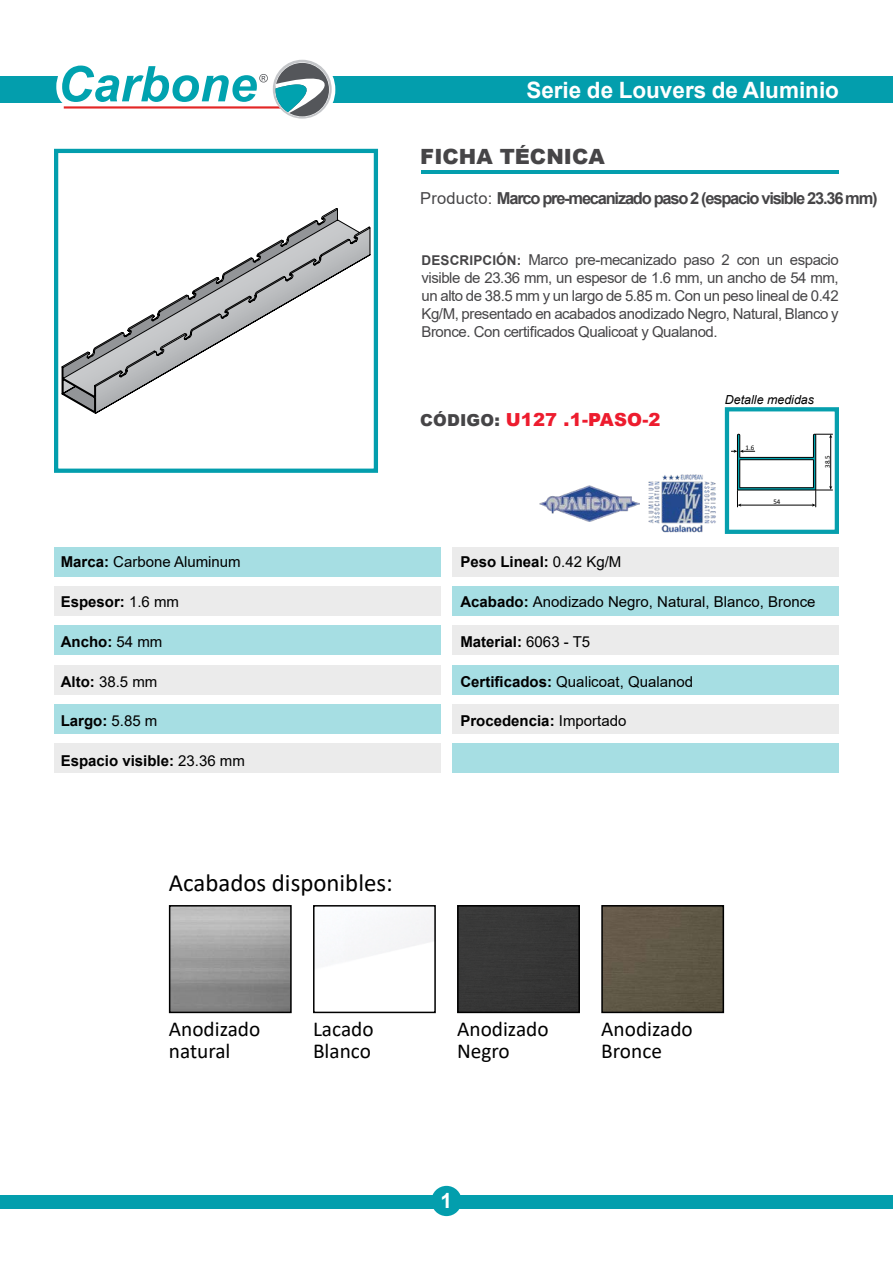
<style>
.page{position:relative;width:893px;height:1263px;background:#fff}
.page>*{position:absolute;margin:0;border:0;box-sizing:border-box;transform-origin:0 0}
.t1{font:24.9px "Calibri";color:#000}
.t2{font:700 22.5px "Arial";color:#fff}
.t3{font:21.3px/21.3px "Calibri";color:#000}
.t4{font:900 21px "Arial";color:#464547}
.t5{font:700 21px "Arial";color:#fff}
.t6{font:900 18px "Arial";letter-spacing:.01em;color:#ed1c2e}
.t7{font:700 16.5px "Arial";letter-spacing:-.075em;color:#464547}
.t8{font:15px/18px "Arial";letter-spacing:-.03em;color:#464547;text-align:justify}
.t9{font:700 15px "Arial";color:#000}
.t10{font:15px "Arial";color:#000}
.t11{font:italic 12.45px "Arial";color:#000}
.t12{font:7.05px "Calibri";color:#000}
.s1{font-weight:400}
.s2{font-weight:700;font-size:13.5px}
.s3{font-weight:700}
.s4{font-size:16.5px;color:#464547}
</style>
<div class="page">
<div style="left:0;top:77px;width:62px;height:26px;background:#039ead"></div>
<div style="left:303px;top:77px;width:590px;height:26px;background:#039ead"></div>
<div style="left:264px;top:54px;width:71px;height:71px;border:12px solid #fff;border-radius:50%"></div>
<svg style="left:273px;top:60px;width:59px;height:59px"></svg>
<svg style="left:47px;top:54px;width:282px;height:63px"></svg>
<hr style="left:421px;top:171px;width:418px;height:3px;background:#039ead">
<div style="left:0;top:1195px;width:893px;height:14px;background:#039ead"></div>
<div style="left:431px;top:1186px;width:31px;height:30px;background:#039ead;border-radius:50%"></div>
<div style="left:54px;top:547px;width:387px;height:30px;background:#a6dee3"></div>
<div style="left:452px;top:547px;width:387px;height:30px;background:#ebebeb"></div>
<div style="left:54px;top:586px;width:387px;height:30px;background:#ebebeb"></div>
<div style="left:452px;top:586px;width:387px;height:30px;background:#a6dee3"></div>
<div style="left:54px;top:626px;width:387px;height:29px;background:#a6dee3"></div>
<div style="left:452px;top:626px;width:387px;height:29px;background:#ebebeb"></div>
<div style="left:54px;top:665px;width:387px;height:29px;background:#ebebeb"></div>
<div style="left:54px;top:743px;width:387px;height:30px;background:#ebebeb"></div>
<div style="left:452px;top:665px;width:387px;height:29px;background:#a6dee3"></div>
<div style="left:452px;top:743px;width:387px;height:30px;background:#a6dee3"></div>
<div style="left:54px;top:704px;width:387px;height:30px;background:#a6dee3"></div>
<div style="left:452px;top:704px;width:387px;height:30px;background:#ebebeb"></div>
<svg style="left:62px;top:208px;width:308px;height:205px"></svg>
<svg style="left:63px;top:379px;width:32px;height:33px"></svg>
<div style="left:54px;top:149px;width:324px;height:324px;border:4px solid #039ead"></div>
<svg style="left:731px;top:434px;width:101px;height:73px"></svg>
<div style="left:725px;top:407px;width:114px;height:127px;border:4px solid #069fad"></div>
<img style="left:648px;top:474px;width:68px;height:59px">
<img style="left:540px;top:486px;width:100px;height:36px">
<div style="left:313px;top:905px;width:123px;height:108px;border:2px solid #000"></div>
<div style="left:460px;top:908px;width:117px;height:102px;background:#373737"></div>
<div style="left:457px;top:905px;width:123px;height:108px;border:2px solid #000"></div>
<div style="left:604px;top:908px;width:117px;height:102px;background:#605847"></div>
<div style="left:601px;top:905px;width:123px;height:108px;border:2px solid #000"></div>
<div style="left:169px;top:905px;width:123px;height:108px;border:2px solid #000"></div>
<h2 class="t2" style="left:526px;top:74px;width:314px">Serie de Louvers de Aluminio</h2>
<h3 class="t4" style="left:420px;top:141px;width:186px">FICHA TÉCNICA</h3>
<p class="t7" style="left:420px;top:187px;width:459px"><span class="s1">Producto:</span> Marco pre-mecanizado paso 2 (espacio visible 23.36 mm)</p>
<p class="t8" style="left:421px;top:250px;width:419px"><span class="s2">DESCRIPCIÓN:</span> Marco pre-mecanizado paso 2 con un espacio visible de 23.36 mm, un espesor de 1.6 mm, un ancho de 54 mm, un alto de 38.5 mm y un largo de 5.85 m. Con un peso lineal de 0.42<br>Kg/M, presentado en acabados anodizado Negro, Natural, Blanco y Bronce. Con certificados Qualicoat y Qualanod.</p>
<p class="t10" style="left:61px;top:552px;width:182px"><span class="s3">Marca:</span> Carbone Aluminum</p>
<p class="t9" style="left:61px;top:591px;width:120px">Espesor: <span class="s1">1.6 mm</span></p>
<p class="t9" style="left:61px;top:631px;width:103px">Ancho: <span class="s1">54 mm</span></p>
<p class="t10" style="left:61px;top:671px;width:98px"><span class="s3">Alto:</span> 38.5 mm</p>
<p class="t9" style="left:61px;top:710px;width:98px">Largo: <span class="s1">5.85 m</span></p>
<p class="t9" style="left:61px;top:750px;width:186px">Espacio visible: <span class="s1">23.36 mm</span></p>
<p class="t6" style="left:420px;top:407px;width:242px"><span class="s4">CÓDIGO:</span> U127 .1-PASO-2</p>
<p class="t11" style="left:725px;top:391px;width:91px">Detalle medidas</p>
<p class="t12" style="left:745px;top:444px;width:10px">1.6</p>
<p class="t12" style="left:773px;top:497px;width:9px">54</p>
<p class="t12" style="left:823px;top:468px;width:14px;rotate:-90deg">38.5</p>
<p class="t9" style="left:460px;top:551px;width:162px">Peso Lineal: <span class="s1">0.42 Kg/M</span></p>
<p class="t10" style="left:460px;top:591px;width:357px"><span class="s3">Acabado:</span> Anodizado Negro, Natural, Blanco, Bronce</p>
<p class="t9" style="left:460px;top:631px;width:131px">Material: <span class="s1">6063 - T5</span></p>
<p class="t10" style="left:460px;top:671px;width:234px"><span class="s3">Certificados:</span> Qualicoat, Qualanod</p>
<p class="t9" style="left:460px;top:710px;width:167px">Procedencia: <span class="s1">Importado</span></p>
<h1 class="t1" style="left:169px;top:865px;width:225px">Acabados disponibles:</h1>
<h3 class="t3" style="left:169px;top:1018px;width:93px">Anodizado natural</h3>
<h3 class="t3" style="left:313px;top:1018px;width:62px">Lacado<br>Blanco</h3>
<h3 class="t3" style="left:457px;top:1018px;width:93px">Anodizado<br>Negro</h3>
<h3 class="t3" style="left:601px;top:1018px;width:93px">Anodizado<br>Bronce</h3>
<h3 class="t5" style="left:441px;top:1186px;width:13px">1</h3>
</div>
